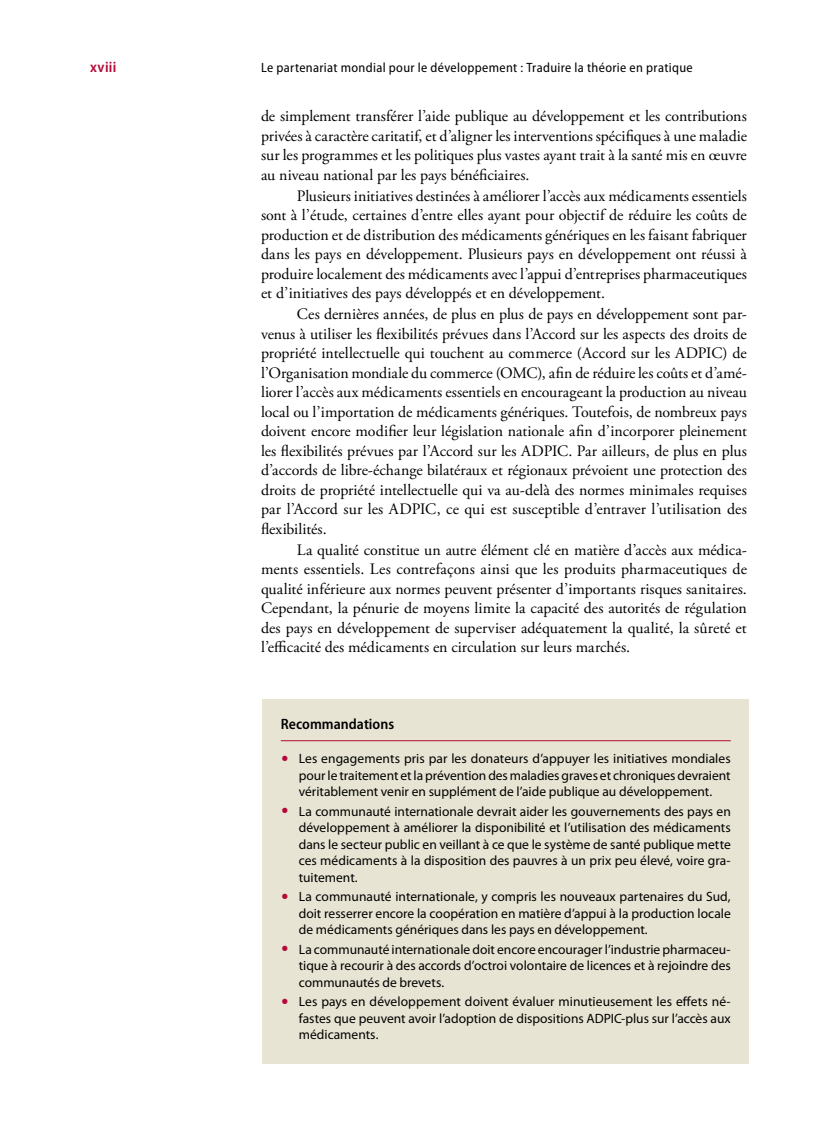
<style>
.page{position:relative;width:837px;height:1134px;background:#fff}
.page>*{position:absolute;margin:0;border:0;box-sizing:border-box;transform-origin:0 0}
.t1{font:15.9px/19.5px "Adobe Garamond Pro";color:#000;text-align:justify}
.t2{font:600 semi-condensed 15px "Myriad Pro";color:#000}
.t3{font:600 semi-condensed 15px "Myriad Pro";letter-spacing:.025em;color:#b30838}
.t4{font:13.5px/16.5px "Myriad Pro";color:#000;text-align:justify}
.t5{font:semi-condensed 13.5px "Myriad Pro";letter-spacing:.025em;color:#000}
</style>
<div class="page">
<div style="left:263px;top:699px;width:486px;height:365px;background:#e7e4d3"></div>
<hr style="left:281px;top:740px;width:450px;height:1px;background:#b30838">
<p class="t3" style="left:90px;top:59px;width:28px">xviii</p>
<p class="t5" style="left:261px;top:60px;width:433px">Le partenariat mondial pour le développement : Traduire la théorie en pratique</p>
<p class="t1" style="left:261px;top:107px;width:488px">de simplement transférer l’aide publique au développement et les contributions privées à caractère caritatif, et d’aligner les interventions spécifiques à une maladie sur les programmes et les politiques plus vastes ayant trait à la santé mis en œuvre au niveau national par les pays bénéficiaires.</p>
<p class="t1" style="left:261px;top:187px;width:488px;text-indent:36px">Plusieurs initiatives destinées à améliorer l’accès aux médicaments essentiels sont à l’étude, certaines d’entre elles ayant pour objectif de réduire les coûts de production et de distribution des médicaments génériques en les faisant fabriquer dans les pays en développement. Plusieurs pays en développement ont réussi à produire localement des médicaments avec l’appui d’entreprises pharmaceutiques et d’initiatives des pays développés et en développement.</p>
<p class="t1" style="left:261px;top:305px;width:487px;text-indent:36px">Ces dernières années, de plus en plus de pays en développement sont par&shy;venus à utiliser les flexibilités prévues dans l’Accord sur les aspects des droits de propriété intellectuelle qui touchent au commerce (Accord sur les ADPIC) de l’Organisation mondiale du commerce (OMC), afin de réduire les coûts et d’amé&shy;liorer l’accès aux médicaments essentiels en encourageant la production au niveau local ou l’importation de médicaments génériques. Toutefois, de nombreux pays doivent encore modifier leur législation nationale afin d’incorporer pleinement les flexibilités prévues par l’Accord sur les ADPIC. Par ailleurs, de plus en plus d’accords de libre-échange bilatéraux et régionaux prévoient une protection des droits de propriété intellectuelle qui va au-delà des normes minimales requises par l’Accord sur les ADPIC, ce qui est susceptible d’entraver l’utilisation des flexibilités.</p>
<p class="t1" style="left:261px;top:541px;width:487px;text-indent:36px">La qualité constitue un autre élément clé en matière d’accès aux médica&shy;ments essentiels. Les contrefaçons ainsi que les produits pharmaceutiques de qualité inférieure aux normes peuvent présenter d’importants risques sanitaires.<br>Cependant, la pénurie de moyens limite la capacité des autorités de régulation des pays en développement de superviser adéquatement la qualité, la sûreté et l’efficacité des médicaments en circulation sur leurs marchés.</p>
<p class="t2" style="left:281px;top:715px;width:115px">Recommandations</p>
<p class="t4" style="left:299px;top:750px;width:433px">Les engagements pris par les donateurs d’appuyer les initiatives mondiales pour le traitement et la prévention des maladies graves et chroniques devraient véritablement venir en supplément de l’aide publique au développement.</p>
<p class="t4" style="left:299px;top:803px;width:434px">La communauté internationale devrait aider les gouvernements des pays en développement à améliorer la disponibilité et l’utilisation des médicaments dans le secteur public en veillant à ce que le système de santé publique mette ces médicaments à la disposition des pauvres à un prix peu élevé, voire gra&shy;tuitement.</p>
<p class="t4" style="left:299px;top:888px;width:434px">La communauté internationale, y compris les nouveaux partenaires du Sud, doit resserrer encore la coopération en matière d’appui à la production locale de médicaments génériques dans les pays en développement.</p>
<p class="t4" style="left:299px;top:941px;width:434px">La communauté internationale doit encore encourager l’industrie pharmaceu&shy;tique à recourir à des accords d’octroi volontaire de licences et à rejoindre des communautés de brevets.</p>
<p class="t4" style="left:299px;top:993px;width:434px">Les pays en développement doivent évaluer minutieusement les effets né&shy;fastes que peuvent avoir l’adoption de dispositions ADPIC-plus sur l’accès aux médicaments.</p>
</div>
